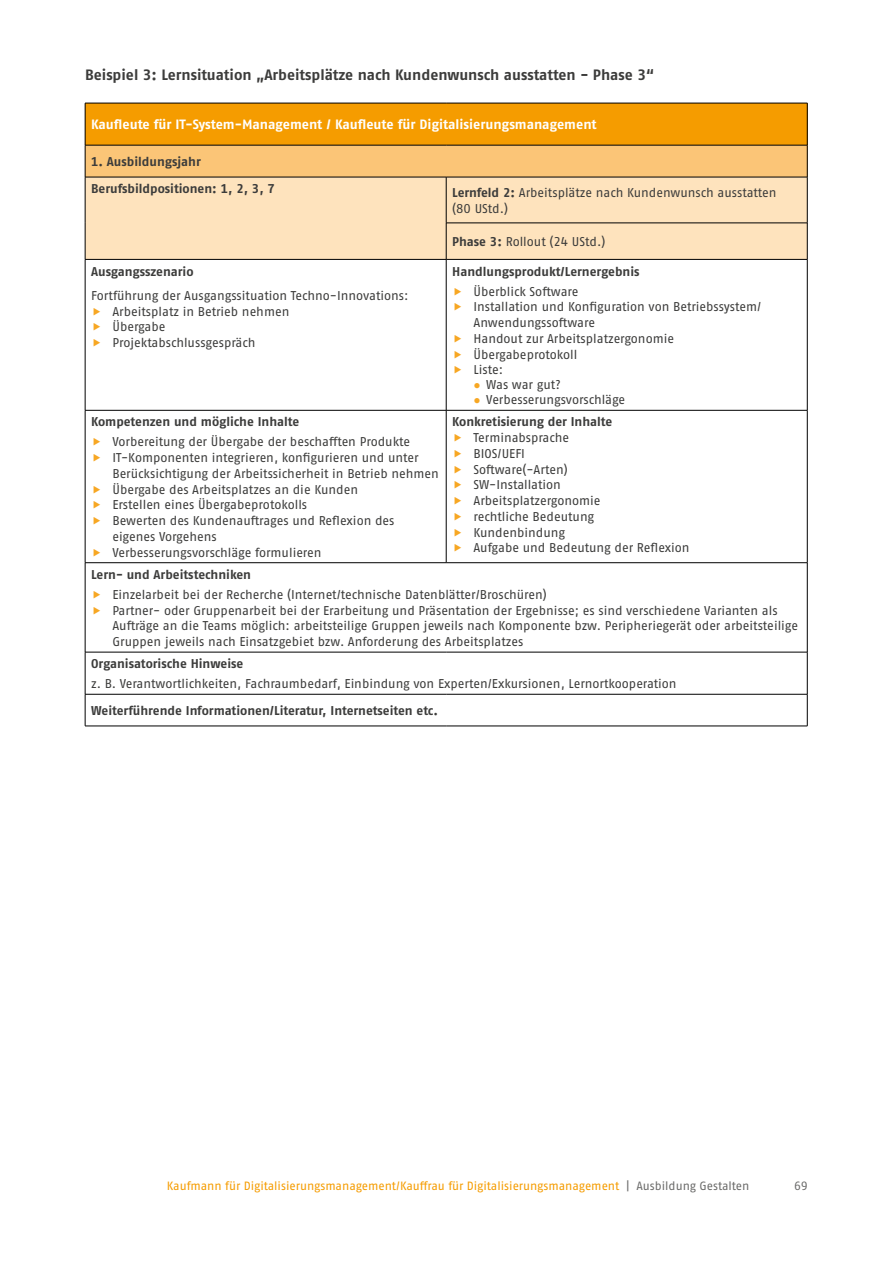
<style>
.page{position:relative;width:893px;height:1263px;background:#fff}
.page>*{position:absolute;margin:0;border:0;box-sizing:border-box;transform-origin:0 0}
.id284{font:700 15px "Fago Pro";letter-spacing:-.005em;color:#3c3c3b}
.id272{font:700 13.5px "Fago Pro";letter-spacing:-.005em;color:#fff}
.id274{font:12.75px/15.8px "Fago Pro";letter-spacing:-.005em;color:#3c3c3b}
.id269{font:12.75px "Fago Pro";letter-spacing:-.005em;color:#3c3c3b}
.id269-2{font:700 12.75px "Fago Pro";letter-spacing:-.005em;color:#3c3c3b}
.id273{font:700 12.75px "Fago Pro";color:#3c3c3b}
.id273-2{font:12.75px/15.8px "Fago Pro";color:#3c3c3b}
.id275{font:12.75px "Fago Pro";letter-spacing:-.005em;color:#3c3c3b}
.t1{font:12px "Fago Pro";letter-spacing:-.005em;color:#f59c00}
.t2{font:12px "Fago Pro";color:#6b6b6a}
.s1{font-weight:700}
.s2{font-family:"Segoe UI";font-size:12px;color:#f7a723}
.s3{color:#6b6b6a}
</style>
<div class="page">
<div style="left:85px;top:103px;width:722px;height:42px;background:#f59c00"></div>
<div style="left:85px;top:145px;width:722px;height:32px;background:#fbc577"></div>
<div style="left:86px;top:178px;width:721px;height:81px;background:#fee3bd"></div>
<svg style="left:86px;top:653px;width:721px;height:73px"></svg>
<hr style="left:85px;top:103px;width:361px;height:1px;background:#000">
<hr style="left:85px;top:103px;width:1px;height:42px;background:#000">
<hr style="left:446px;top:103px;width:361px;height:1px;background:#000">
<hr style="left:807px;top:103px;width:1px;height:42px;background:#000">
<hr style="left:85px;top:145px;width:361px;height:1px;background:#000">
<hr style="left:85px;top:145px;width:1px;height:32px;background:#000">
<hr style="left:446px;top:145px;width:361px;height:1px;background:#000">
<hr style="left:807px;top:145px;width:1px;height:32px;background:#000">
<hr style="left:85px;top:177px;width:361px;height:1px;background:#000">
<hr style="left:85px;top:177px;width:1px;height:46px;background:#000">
<hr style="left:446px;top:177px;width:361px;height:1px;background:#000">
<hr style="left:446px;top:177px;width:1px;height:46px;background:#000">
<hr style="left:807px;top:177px;width:1px;height:46px;background:#000">
<hr style="left:85px;top:223px;width:1px;height:36px;background:#000">
<hr style="left:446px;top:223px;width:361px;height:1px;background:#000">
<hr style="left:446px;top:223px;width:1px;height:36px;background:#000">
<hr style="left:807px;top:223px;width:1px;height:36px;background:#000">
<hr style="left:85px;top:259px;width:361px;height:1px;background:#000">
<hr style="left:85px;top:259px;width:1px;height:151px;background:#000">
<hr style="left:446px;top:259px;width:361px;height:1px;background:#000">
<hr style="left:446px;top:259px;width:1px;height:151px;background:#000">
<hr style="left:807px;top:259px;width:1px;height:151px;background:#000">
<hr style="left:85px;top:410px;width:361px;height:1px;background:#000">
<hr style="left:85px;top:410px;width:1px;height:153px;background:#000">
<hr style="left:446px;top:410px;width:361px;height:1px;background:#000">
<hr style="left:446px;top:410px;width:1px;height:153px;background:#000">
<hr style="left:807px;top:410px;width:1px;height:153px;background:#000">
<hr style="left:85px;top:562px;width:361px;height:1px;background:#000">
<hr style="left:85px;top:563px;width:1px;height:89px;background:#000">
<hr style="left:446px;top:562px;width:361px;height:1px;background:#000">
<hr style="left:807px;top:563px;width:1px;height:89px;background:#000">
<hr style="left:85px;top:652px;width:361px;height:1px;background:#000">
<hr style="left:446px;top:652px;width:361px;height:1px;background:#000">
<hr style="left:85px;top:652px;width:1px;height:42px;background:#000">
<hr style="left:807px;top:652px;width:1px;height:42px;background:#000">
<hr style="left:85px;top:694px;width:361px;height:1px;background:#000">
<hr style="left:85px;top:694px;width:1px;height:32px;background:#000">
<hr style="left:446px;top:694px;width:361px;height:1px;background:#000">
<hr style="left:807px;top:694px;width:1px;height:32px;background:#000">
<hr style="left:85px;top:726px;width:361px;height:1px;background:#000">
<hr style="left:446px;top:726px;width:361px;height:1px;background:#000">
<p class="id284" style="left:85px;top:66px;width:571px">Beispiel 3: Lernsituation „Arbeitsplätze nach Kundenwunsch ausstatten - Phase 3“</p>
<p class="id272" style="left:91px;top:117px;width:507px">Kaufleute für IT-System-Management / Kaufleute für Digitalisierungsmanagement</p>
<p class="id273" style="left:91px;top:154px;width:111px">1. Ausbildungsjahr</p>
<p class="id273" style="left:91px;top:181px;width:185px">Berufsbildpositionen: 1, 2, 3, 7</p>
<p class="id273-2" style="left:452px;top:185px;width:326px"><span class="s1">Lernfeld 2:</span> Arbeitsplätze nach Kundenwunsch ausstatten (80 UStd.)</p>
<p class="id269" style="left:452px;top:234px;width:155px"><span class="s1">Phase 3:</span> Rollout (24 UStd.)</p>
<p class="id269-2" style="left:91px;top:263px;width:104px">Ausgangsszenario</p>
<p class="id269" style="left:91px;top:288px;width:319px">Fortführung der Ausgangssituation Techno-Innovations:</p>
<p class="id274" style="left:112px;top:303px;width:178px">Arbeitsplatz in Betrieb nehmen</p>
<p class="id274" style="left:112px;top:319px;width:55px">Übergabe</p>
<p class="id274" style="left:112px;top:335px;width:145px">Projektabschlussgespräch</p>
<p class="id269-2" style="left:452px;top:263px;width:189px">Handlungsprodukt/Lernergebnis</p>
<p class="id274" style="left:473px;top:283px;width:107px">Überblick Software</p>
<p class="id274" style="left:473px;top:299px;width:289px">Installation und Konfiguration von Betriebssystem/<br>Anwendungssoftware</p>
<p class="id274" style="left:473px;top:330px;width:202px">Handout zur Arbeitsplatzergonomie</p>
<p class="id274" style="left:473px;top:346px;width:105px">Übergabeprotokoll</p>
<p class="id274" style="left:473px;top:362px;width:31px">Liste:</p>
<p class="id275" style="left:473px;top:377px;width:89px"><span class="s2">●</span> Was war gut?</p>
<p class="id275" style="left:473px;top:392px;width:153px"><span class="s2">●</span> Verbesserungsvorschläge</p>
<p class="id273" style="left:91px;top:414px;width:210px">Kompetenzen und mögliche Inhalte</p>
<p class="id274" style="left:112px;top:434px;width:299px">Vorbereitung der Übergabe der beschafften Produkte</p>
<p class="id274" style="left:112px;top:450px;width:328px">IT-Komponenten integrieren, konfigurieren und unter<br>Berücksichtigung der Arbeitssicherheit in Betrieb nehmen</p>
<p class="id274" style="left:112px;top:481px;width:247px">Übergabe des Arbeitsplatzes an die Kunden</p>
<p class="id274" style="left:112px;top:497px;width:196px">Erstellen eines Übergabeprotokolls</p>
<p class="id274" style="left:112px;top:513px;width:284px">Bewerten des Kundenauftrages und Reflexion des eigenes Vorgehens</p>
<p class="id274" style="left:112px;top:544px;width:211px">Verbesserungsvorschläge formulieren</p>
<p class="id269-2" style="left:452px;top:414px;width:162px">Konkretisierung der Inhalte</p>
<p class="id274" style="left:473px;top:430px;width:97px">Terminabsprache</p>
<p class="id274" style="left:473px;top:446px;width:53px">BIOS/UEFI</p>
<p class="id274" style="left:473px;top:461px;width:96px">Software(-Arten)</p>
<p class="id274" style="left:473px;top:477px;width:89px">SW-Installation</p>
<p class="id274" style="left:473px;top:493px;width:129px">Arbeitsplatzergonomie</p>
<p class="id274" style="left:473px;top:509px;width:122px">rechtliche Bedeutung</p>
<p class="id274" style="left:473px;top:524px;width:93px">Kundenbindung</p>
<p class="id274" style="left:473px;top:540px;width:218px">Aufgabe und Bedeutung der Reflexion</p>
<p class="id273" style="left:91px;top:567px;width:161px">Lern- und Arbeitstechniken</p>
<p class="id274" style="left:112px;top:586px;width:436px">Einzelarbeit bei der Recherche (Internet/technische Datenblätter/Broschüren)</p>
<p class="id274" style="left:112px;top:602px;width:687px">Partner- oder Gruppenarbeit bei der Erarbeitung und Präsentation der Ergebnisse; es sind verschiedene Varianten als<br>Aufträge an die Teams möglich: arbeitsteilige Gruppen jeweils nach Komponente bzw. Peripheriegerät oder arbeitsteilige<br>Gruppen jeweils nach Einsatzgebiet bzw. Anforderung des Arbeitsplatzes</p>
<p class="id273" style="left:91px;top:656px;width:154px">Organisatorische Hinweise</p>
<p class="id269" style="left:91px;top:676px;width:587px">z. B. Verantwortlichkeiten, Fachraumbedarf, Einbindung von Experten/Exkursionen, Lernortkooperation</p>
<p class="id269-2" style="left:91px;top:703px;width:348px">Weiterführende Informationen/Literatur, Internetseiten etc.</p>
<p class="t1" style="left:167px;top:1178px;width:584px">Kaufmann für Digitalisierungsmanagement/Kauffrau für Digitalisierungsmanagement <span class="s3">| Ausbildung Gestalten</span></p>
<p class="t2" style="left:794px;top:1178px;width:15px">69</p>
</div>
